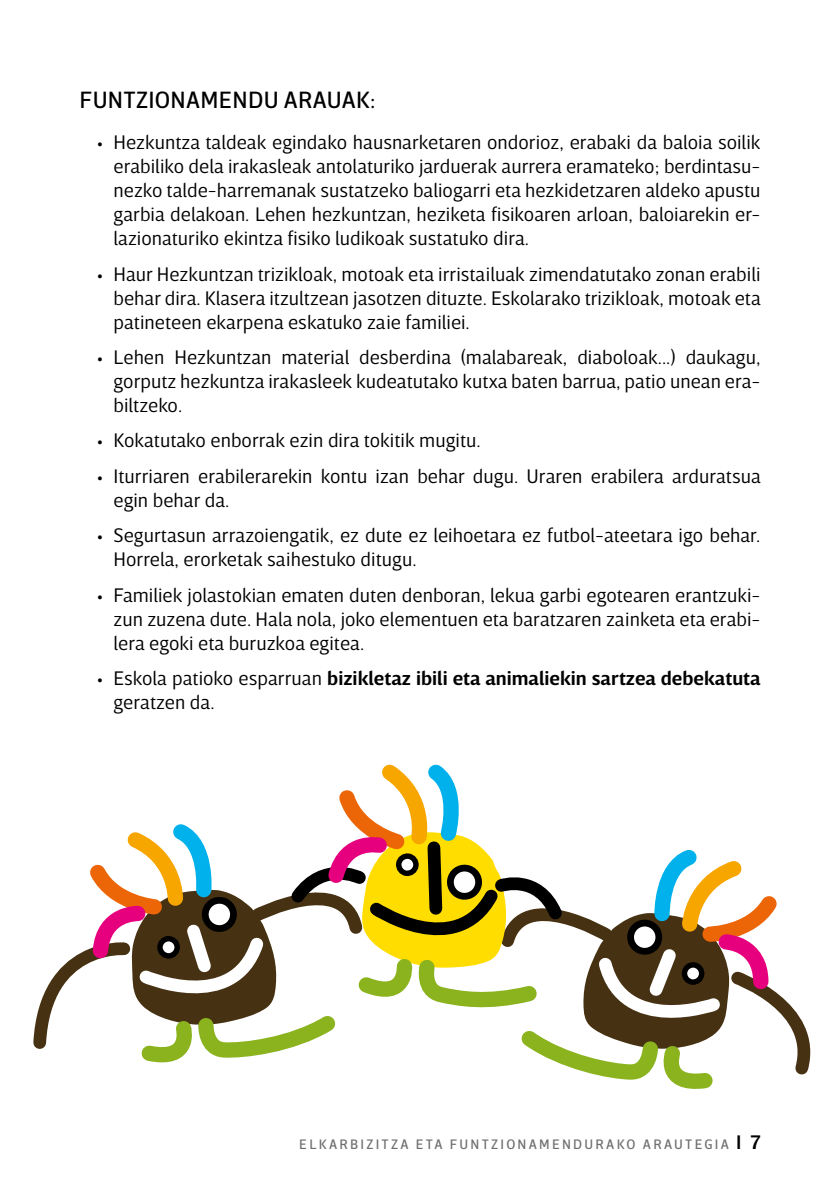
<style>
.page{position:relative;width:840px;height:1191px;background:#fff}
.page>*{position:absolute;margin:0;border:0;box-sizing:border-box;transform-origin:0 0}
.t1{font:24px "Breve Sans Text";letter-spacing:.01em;color:#000}
.t2{font:300 20px/24px "Breve Sans Text";color:#000;text-align:justify}
.t3{font:600 20px/24px "Breve Sans Text";color:#000}
.t4{font:14px "Breve Sans Text";letter-spacing:.16em;color:#706f6f}
.s1{font-weight:300}
.s2{font-weight:500;font-size:20px;color:#000}
</style>
<div class="page">
<svg style="left:33px;top:764px;width:778px;height:325px"></svg>
<p class="t1" style="left:79px;top:87px;width:297px">FUNTZIONAMENDU ARAUAK:</p>
<p class="t2" style="left:113px;top:131px;width:648px;text-indent:-17px">• Hezkuntza taldeak egindako hausnarketaren ondorioz, erabaki da baloia soilik erabiliko dela irakasleak antolaturiko jarduerak aurrera eramateko; berdintasu&shy;nezko talde-harremanak sustatzeko baliogarri eta hezkidetzaren aldeko apustu garbia delakoan. Lehen hezkuntzan, heziketa fisikoaren arloan, baloiarekin er&shy;lazionaturiko ekintza fisiko ludikoak sustatuko dira.</p>
<p class="t2" style="left:113px;top:262px;width:648px;text-indent:-17px">• Haur Hezkuntzan trizikloak, motoak eta irristailuak zimendatutako zonan erabili behar dira. Klasera itzultzean jasotzen dituzte. Eskolarako trizikloak, motoak eta patineteen ekarpena eskatuko zaie familiei.</p>
<p class="t2" style="left:113px;top:345px;width:648px;text-indent:-17px">• Lehen Hezkuntzan material desberdina (malabareak, diaboloak...) daukagu, gorputz hezkuntza irakasleek kudeatutako kutxa baten barrua, patio unean era&shy;biltzeko.</p>
<p class="t2" style="left:96px;top:429px;width:385px">• Kokatutako enborrak ezin dira tokitik mugitu.</p>
<p class="t2" style="left:113px;top:464px;width:648px;text-indent:-17px">• Iturriaren erabilerarekin kontu izan behar dugu. Uraren erabilera arduratsua egin behar da.</p>
<p class="t2" style="left:113px;top:523px;width:648px;text-indent:-17px">• Segurtasun arrazoiengatik, ez dute ez leihoetara ez futbol-ateetara igo behar.<br>Horrela, erorketak saihestuko ditugu.</p>
<p class="t2" style="left:113px;top:583px;width:648px;text-indent:-17px">• Familiek jolastokian ematen duten denboran, lekua garbi egotearen erantzuki&shy;zun zuzena dute. Hala nola, joko elementuen eta baratzaren zainketa eta erabi&shy;lera egoki eta buruzkoa egitea.</p>
<p class="t3" style="left:113px;top:666px;width:648px;text-indent:-17px"><span class="s1">• Eskola patioko esparruan</span> bizikletaz ibili eta animaliekin sartzea debekatuta <span class="s1">geratzen da.</span></p>
<p class="t4" style="left:299px;top:1136px;width:462px">ELKARBIZITZA ETA FUNTZIONAMENDURAKO ARAUTEGIA <span class="s2">I 7</span></p>
</div>
